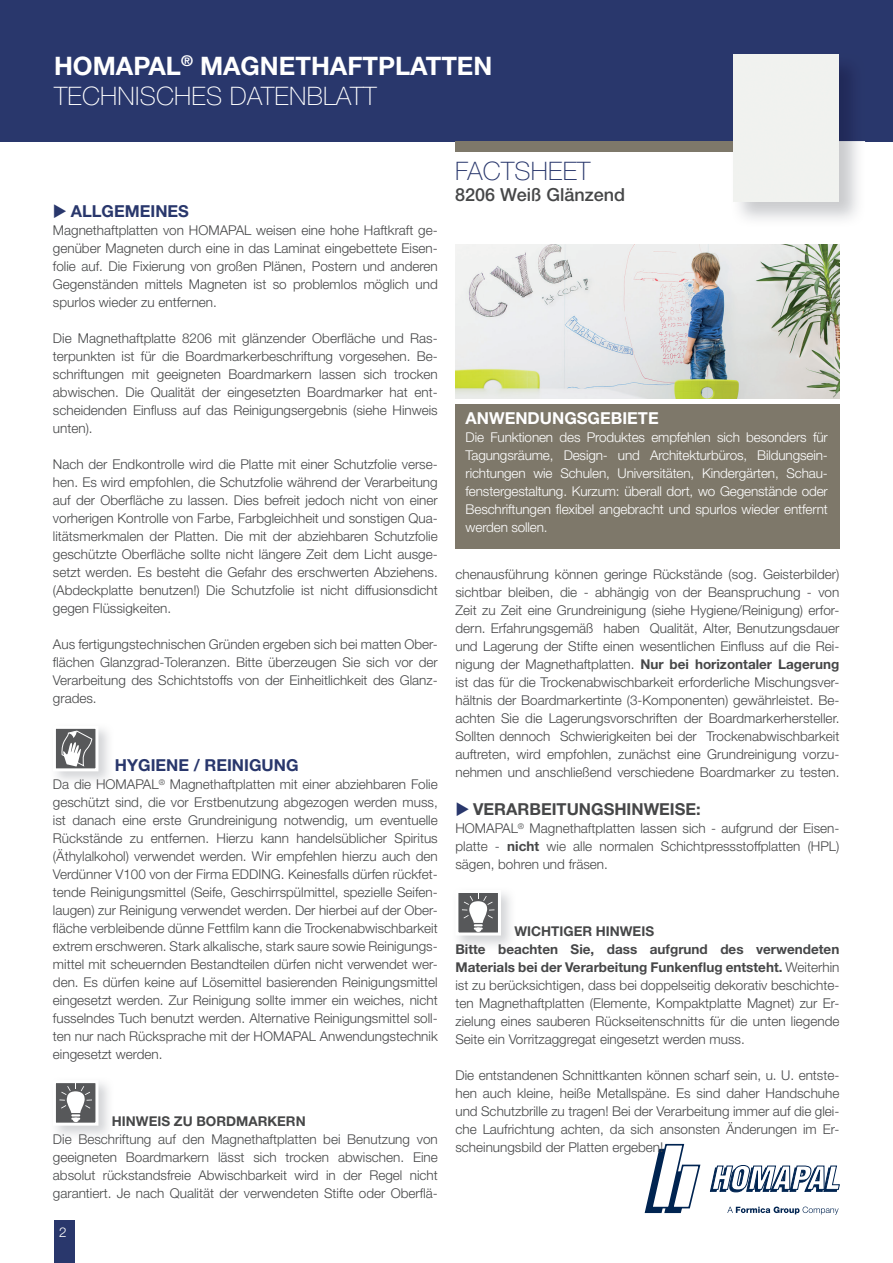
<style>
.page{position:relative;width:893px;height:1263px;background:#fff}
.page>*{position:absolute;margin:0;border:0;box-sizing:border-box;transform-origin:0 0}
.t1{font:700 25.5px/30.6px "Helvetica Neue";color:#fff}
.t2{font:100 25.5px "Helvetica Neue";letter-spacing:.01em;color:#29376c}
.t3{font:500 18px "Helvetica Neue";color:#464748}
.t4{font:700 16.5px "Helvetica Neue";color:#29376c}
.t5{font:700 16.5px "Helvetica Neue";color:#464748}
.t6{font:700 16.5px "Helvetica Neue";color:#fff}
.t7{font:300 13.5px/18px "Helvetica Neue";color:#464748;text-align:justify}
.t8{font:300 13.5px/18px "Helvetica Neue";letter-spacing:-.01em;color:#fff;text-align:justify}
.t9{font:700 13.5px "Helvetica Neue";color:#464748}
.s1{font-weight:100}
.s2{font-weight:700}
.s3{color:#29376c}
</style>
<div class="page">
<svg style="left:709px;top:1165px;width:131px;height:28px"></svg>
<svg style="left:645px;top:1144px;width:56px;height:70px"></svg>
<svg style="left:727px;top:1206px;width:112px;height:8px"></svg>
<div style="left:0;top:0;width:893px;height:141px;background:#29376c"></div>
<img style="left:56px;top:729px;width:53px;height:52px">
<div style="left:54px;top:727px;width:43px;height:43px;background:#57585a"></div>
<svg style="left:61px;top:731px;width:32px;height:36px"></svg>
<div style="left:53px;top:726px;width:45px;height:45px;border:3px solid #fff"></div>
<img style="left:56px;top:1083px;width:53px;height:53px">
<div style="left:54px;top:1081px;width:43px;height:43px;background:#57585a"></div>
<svg style="left:59px;top:1084px;width:33px;height:37px"></svg>
<div style="left:53px;top:1080px;width:45px;height:45px;border:3px solid #fff"></div>
<img style="left:455px;top:244px;width:385px;height:154px">
<div style="left:455px;top:404px;width:385px;height:145px;background:#7e786a"></div>
<div style="left:54px;top:1220px;width:20px;height:43px;background:#29376c"></div>
<div style="left:455px;top:141px;width:303px;height:10px;background:#7e786a"></div>
<div style="left:457px;top:891px;width:42px;height:43px;background:#57585a"></div>
<svg style="left:462px;top:894px;width:32px;height:37px"></svg>
<div style="left:455px;top:890px;width:46px;height:45px;border:3px solid #fff"></div>
<img style="left:731px;top:54px;width:134px;height:166px">
<img style="left:731px;top:141px;width:2px;height:10px">
<div style="left:733px;top:55px;width:106px;height:146px;background:#f0f2ef"></div>
<h1 class="t1" style="left:54px;top:50px;width:440px">HOMAPAL<sup>®</sup> MAGNETHAFTPLATTEN<br><span class="s1">TECHNISCHES DATENBLATT</span></h1>
<p class="t4" style="left:53px;top:201px;width:138px">◆ ALLGEMEINES</p>
<p class="t7" style="left:53px;top:221px;width:386px">Magnethaftplatten von HOMAPAL weisen eine hohe Haftkraft ge&shy;genüber Magneten durch eine in das Laminat eingebettete Eisen&shy;folie auf. Die Fixierung von großen Plänen, Postern und anderen Gegenständen mittels Magneten ist so problemlos möglich und spurlos wieder zu entfernen.</p>
<p class="t7" style="left:53px;top:329px;width:386px">Die Magnethaftplatte 8206 mit glänzender Oberfläche und Ras&shy;terpunkten ist für die Boardmarkerbeschriftung vorgesehen. Be&shy;schriftungen mit geeigneten Boardmarkern lassen sich trocken abwischen. Die Qualität der eingesetzten Boardmarker hat ent&shy;scheidenden Einfluss auf das Reinigungsergebnis (siehe Hinweis unten).</p>
<p class="t7" style="left:53px;top:455px;width:386px">Nach der Endkontrolle wird die Platte mit einer Schutzfolie verse&shy;hen. Es wird empfohlen, die Schutzfolie während der Verarbeitung auf der Oberfläche zu lassen. Dies befreit jedoch nicht von einer vorherigen Kontrolle von Farbe, Farbgleichheit und sonstigen Qua&shy;litätsmerkmalen der Platten. Die mit der abziehbaren Schutzfolie geschützte Oberfläche sollte nicht längere Zeit dem Licht ausge&shy;setzt werden. Es besteht die Gefahr des erschwerten Abziehens. (Abdeckplatte benutzen!) Die Schutzfolie ist nicht diffusionsdicht gegen Flüssigkeiten.</p>
<p class="t7" style="left:53px;top:635px;width:386px">Aus fertigungstechnischen Gründen ergeben sich bei matten Ober&shy;flächen Glanzgrad-Toleranzen. Bitte überzeugen Sie sich vor der Verarbeitung des Schichtstoffs von der Einheitlichkeit des Glanz&shy;grades.</p>
<p class="t4" style="left:115px;top:755px;width:185px">HYGIENE / REINIGUNG</p>
<p class="t7" style="left:53px;top:775px;width:386px">Da die HOMAPAL<sup>®</sup> Magnethaftplatten mit einer abziehbaren Folie geschützt sind, die vor Erstbenutzung abgezogen werden muss, ist danach eine erste Grundreinigung notwendig, um eventuelle Rückstände zu entfernen. Hierzu kann handelsüblicher Spiritus (Äthylalkohol) verwendet werden. Wir empfehlen hierzu auch den Verdünner V100 von der Firma EDDING. Keinesfalls dürfen rückfet&shy;tende Reinigungsmittel (Seife, Geschirrspülmittel, spezielle Seifen&shy;laugen) zur Reinigung verwendet werden. Der hierbei auf der Ober&shy;fläche verbleibende dünne Fettfilm kann die Trockenabwischbarkeit extrem erschweren. Stark alkalische, stark saure sowie Reinigungs&shy;mittel mit scheuernden Bestandteilen dürfen nicht verwendet wer&shy;den. Es dürfen keine auf Lösemittel basierenden Reinigungsmittel eingesetzt werden. Zur Reinigung sollte immer ein weiches, nicht fusselndes Tuch benutzt werden. Alternative Reinigungsmittel soll&shy;ten nur nach Rücksprache mit der HOMAPAL Anwendungstechnik eingesetzt werden.</p>
<p class="t9" style="left:112px;top:1112px;width:195px">HINWEIS ZU BORDMARKERN</p>
<p class="t7" style="left:53px;top:1129px;width:386px">Die Beschriftung auf den Magnethaftplatten bei Benutzung von geeigneten Boardmarkern lässt sich trocken abwischen. Eine absolut rückstandsfreie Abwischbarkeit wird in der Regel nicht garantiert. Je nach Qualität der verwendeten Stifte oder Oberflä-</p>
<p class="t8" style="left:59px;top:1222px;width:9px">2</p>
<h1 class="t2" style="left:455px;top:156px;width:137px">FACTSHEET</h1>
<h2 class="t3" style="left:455px;top:184px;width:172px">8206 Weiß Glänzend</h2>
<p class="t6" style="left:466px;top:408px;width:195px">ANWENDUNGSGEBIETE</p>
<p class="t8" style="left:466px;top:428px;width:364px">Die Funktionen des Produktes empfehlen sich besonders für Tagungsräume, Design- und Architekturbüros, Bildungsein&shy;richtungen wie Schulen, Universitäten, Kindergärten, Schau&shy;fenstergestaltung. Kurzum: überall dort, wo Gegenstände oder Beschriftungen flexibel angebracht und spurlos wieder entfernt werden sollen.</p>
<p class="t7" style="left:455px;top:565px;width:385px">chenausführung können geringe Rückstände (sog. Geisterbilder) sichtbar bleiben, die - abhängig von der Beanspruchung - von Zeit zu Zeit eine Grundreinigung (siehe Hygiene/Reinigung) erfor&shy;dern. Erfahrungsgemäß haben Qualität, Alter, Benutzungsdauer und Lagerung der Stifte einen wesentlichen Einfluss auf die Rei&shy;nigung der Magnethaftplatten. <span class="s2">Nur bei horizontaler Lagerung </span>ist das für die Trockenabwischbarkeit erforderliche Mischungsver&shy;hältnis der Boardmarkertinte (3-Komponenten) gewährleistet. Be&shy;achten Sie die Lagerungsvorschriften der Boardmarkerhersteller.<br>Sollten dennoch Schwierigkeiten bei der Trockenabwischbarkeit auftreten, wird empfohlen, zunächst eine Grundreinigung vorzu&shy;nehmen und anschließend verschiedene Boardmarker zu testen.</p>
<p class="t5" style="left:455px;top:799px;width:247px"><span class="s3">◆</span> VERARBEITUNGSHINWEISE:</p>
<p class="t7" style="left:455px;top:819px;width:385px">HOMAPAL<sup>®</sup> Magnethaftplatten lassen sich - aufgrund der Eisen&shy;platte - <span class="s2">nicht</span> wie alle normalen Schichtpressstoffplatten (HPL) sägen, bohren und fräsen.</p>
<p class="t7" style="left:455px;top:921px;width:385px;text-align:left;text-indent:59px"><span class="s2">WICHTIGER HINWEIS<br>Bitte beachten Sie, dass aufgrund des verwendeten Materials bei der Verarbeitung Funkenflug entsteht.</span> Weiterhin ist zu berücksichtigen, dass bei doppelseitig dekorativ beschichte&shy;ten Magnethaftplatten (Elemente, Kompaktplatte Magnet) zur Er&shy;zielung eines sauberen Rückseitenschnitts für die unten liegende Seite ein Vorritzaggregat eingesetzt werden muss.</p>
<p class="t7" style="left:455px;top:1065px;width:385px">Die entstandenen Schnittkanten können scharf sein, u. U. entste&shy;hen auch kleine, heiße Metallspäne. Es sind daher Handschuhe und Schutzbrille zu tragen! Bei der Verarbeitung immer auf die glei&shy;che Laufrichtung achten, da sich ansonsten Änderungen im Er&shy;scheinungsbild der Platten ergeben!</p>
</div>
